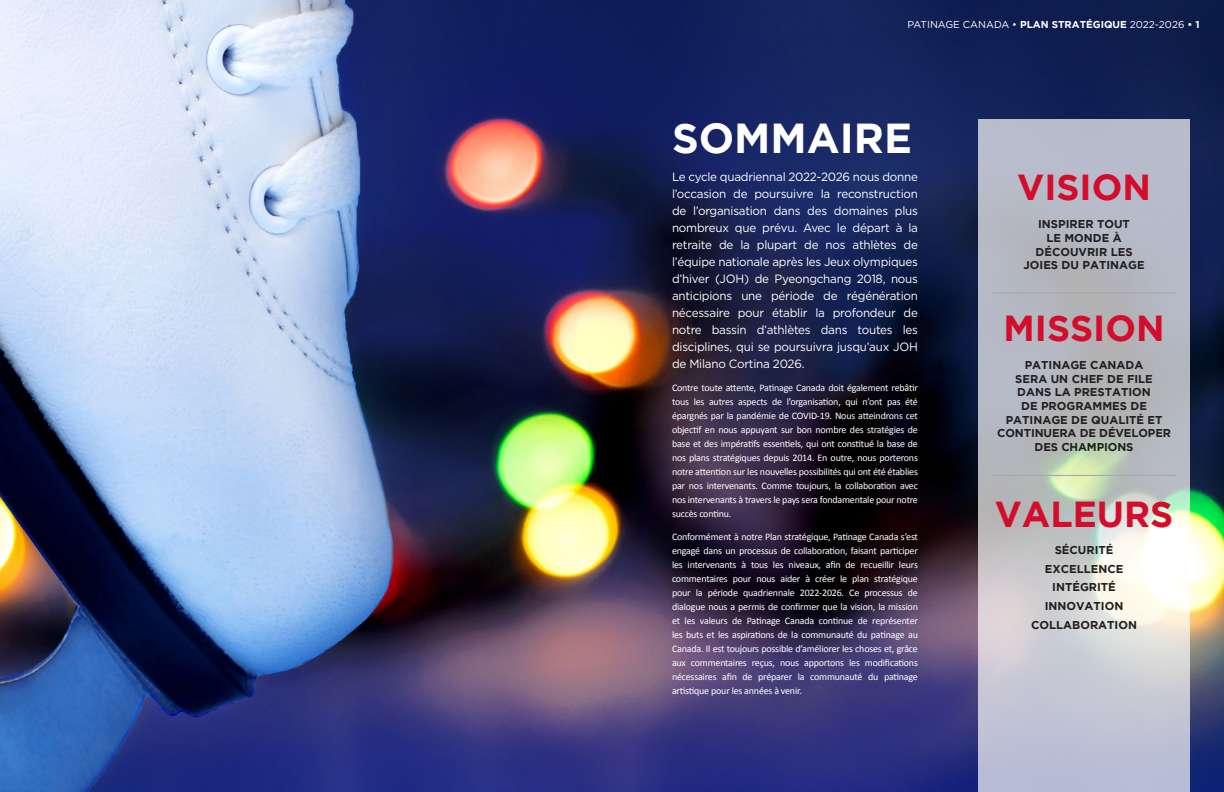
<style>
.page{position:relative;width:1224px;height:792px;background:#fff}
.page>*{position:absolute;margin:0;border:0;box-sizing:border-box;transform-origin:0 0}
.t1{font:700 41.8px "Gotham HTF";color:#fff}
.t2{font:700 36.1px "Gotham HTF";color:#d30d2b}
.t3{font:12px/17px "Gotham HTF";letter-spacing:-.02em;color:#fff;text-align:justify}
.t4{font:700 11.4px/13.6px "Gotham HTF";color:#231f20;text-align:center}
.t5{font:10px/14px "Calibri";letter-spacing:-.02em;color:#fff;text-align:justify}
.t6{font:10px "Gotham HTF";color:#fff}
.s1{font-weight:700}
</style>
<div class="page">
<img style="left:0;top:0;width:1224px;height:792px">
<svg style="left:978px;top:120px;width:212px;height:672px;background:#c0c3ca"></svg>
<hr style="left:992px;top:292px;width:184px;height:1px;background:#a8a9ad">
<hr style="left:992px;top:475px;width:184px;height:1px;background:#a8a9ad">
<p class="t6" style="left:908px;top:19px;width:294px">PATINAGE CANADA • <span class="s1">PLAN STRATÉGIQUE</span> 2022-2026 <span class="s1">• 1</span></p>
<h1 class="t1" style="left:672px;top:114px;width:242px">SOMMAIRE</h1>
<p class="t3" style="left:672px;top:168px;width:248px">Le cycle quadriennal 2022-2026 nous donne l’occasion de poursuivre la reconstruction de l’organisation dans des domaines plus nombreux que prévu. Avec le départ à la retraite de la plupart de nos athlètes de l’équipe nationale après les Jeux olympiques d’hiver (JOH) de Pyeongchang 2018, nous anticipions une période de régénération nécessaire pour établir la profondeur de notre bassin d’athlètes dans toutes les disciplines, qui se poursuivra jusqu’aux JOH de Milano Cortina 2026.</p>
<p class="t5" style="left:672px;top:381px;width:247px">Contre toute attente, Patinage Canada doit également rebâtir tous les autres aspects de l’organisation, qui n’ont pas été épargnés par la pandémie de COVID-19. Nous atteindrons cet objectif en nous appuyant sur bon nombre des stratégies de base et des impératifs essentiels, qui ont constitué la base de nos plans stratégiques depuis 2014. En outre, nous porterons notre attention sur les nouvelles possibilités qui ont été établies par nos intervenants. Comme toujours, la collaboration avec nos intervenants à travers le pays sera fondamentale pour notre succès continu.</p>
<p class="t5" style="left:672px;top:530px;width:247px">Conformément à notre Plan stratégique, Patinage Canada s’est engagé dans un processus de collaboration, faisant participer les intervenants à tous les niveaux, afin de recueillir leurs commentaires pour nous aider à créer le plan stratégique pour la période quadriennale 2022-2026. Ce processus de dialogue nous a permis de confirmer que la vision, la mission et les valeurs de Patinage Canada continue de représenter les buts et les aspirations de la communauté du patinage au Canada. Il est toujours possible d’améliorer les choses et, grâce aux commentaires reçus, nous apportons les modifications nécessaires afin de préparer la communauté du patinage artistique pour les années à venir.</p>
<h2 class="t2" style="left:1017px;top:167px;width:135px">VISION</h2>
<p class="t4" style="left:1024px;top:217px;width:123px">INSPIRER TOUT<br>LE MONDE À<br>DÉCOUVRIR LES<br>JOIES DU PATINAGE</p>
<h2 class="t2" style="left:1004px;top:308px;width:163px">MISSION</h2>
<p class="t4" style="left:997px;top:358px;width:175px">PATINAGE CANADA<br>SERA UN CHEF DE FILE<br>DANS LA PRESTATION<br>DE PROGRAMMES DE<br>PATINAGE DE QUALITÉ ET<br>CONTINUERA DE DÉVELOPER<br>DES CHAMPIONS</p>
<h2 class="t2" style="left:995px;top:494px;width:180px">VALEURS</h2>
<p class="t4" style="left:1031px;top:540px;width:107px;line-height:18.7px">SÉCURITÉ<br>EXCELLENCE<br>INTÉGRITÉ<br>INNOVATION<br>COLLABORATION</p>
</div>
